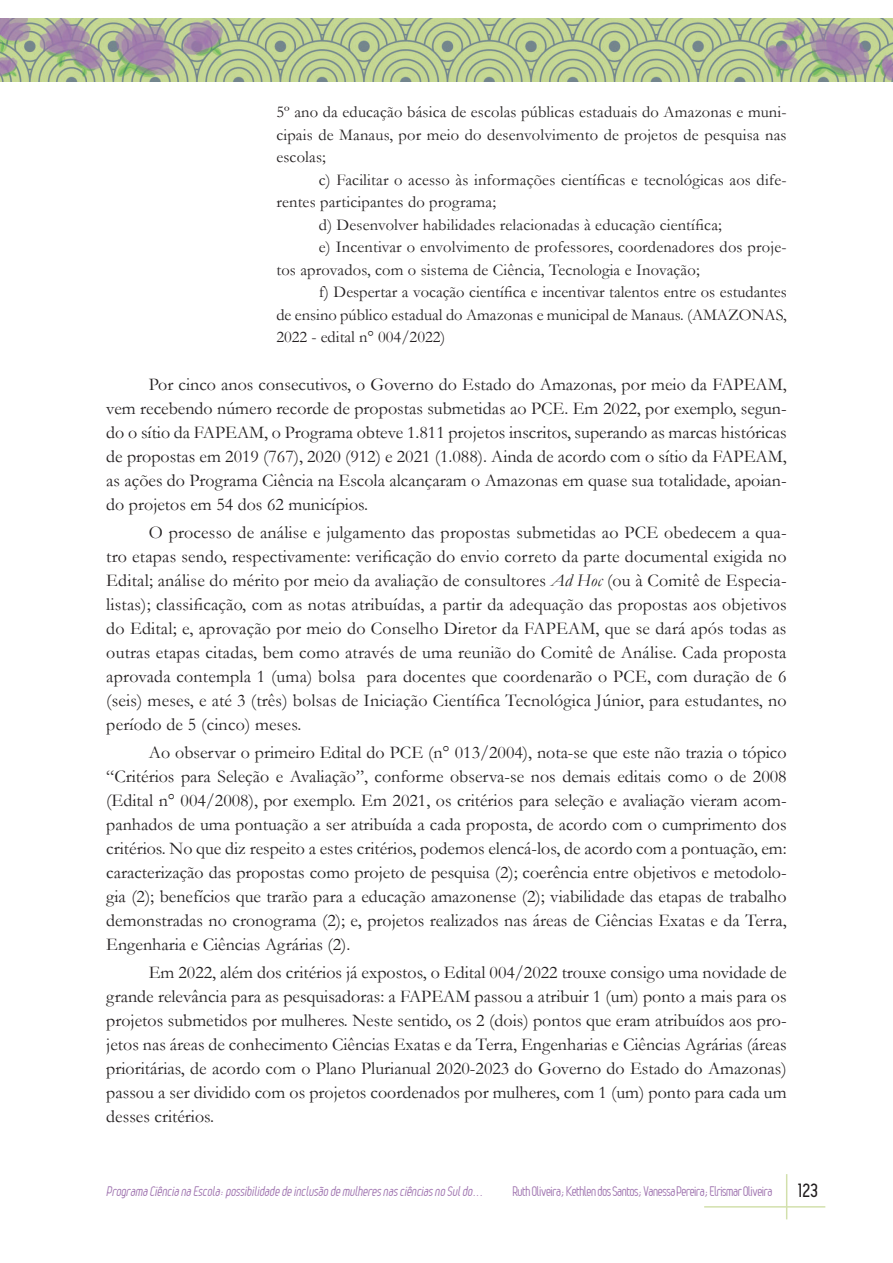
<style>
.page{position:relative;width:893px;height:1263px;background:#fff}
.page>*{position:absolute;margin:0;border:0;box-sizing:border-box;transform-origin:0 0}
.Texto{font:18px/24px "Garamond";color:#231f20;text-align:justify}
.t1{font:700 18px "Leger";color:#231f20}
.Citação{font:16.5px/22.5px "Garamond";letter-spacing:.01em;color:#231f20;text-align:justify}
.t2{font:italic 13.5px "Leger";color:#9f73af}
.t3{font:13.5px "Leger";letter-spacing:-.03em;color:#9f73af}
.s1{font-style:italic}
</style>
<div class="page">
<hr style="left:786px;top:1174px;width:1px;height:45px;background:#d2e0ac">
<hr style="left:704px;top:1206px;width:121px;height:1px;background:#d2e0ac">
<img style="left:0;top:18px;width:893px;height:64px">
<p class="Citação" style="left:276px;top:100px;width:512px">5º ano da educação básica de escolas públicas estaduais do Amazonas e muni&shy;cipais de Manaus, por meio do desenvolvimento de projetos de pesquisa nas escolas;</p>
<p class="Citação" style="left:276px;top:168px;width:512px;text-indent:43px">c) Facilitar o acesso às informações científicas e tecnológicas aos dife&shy;rentes participantes do programa;</p>
<p class="Citação" style="left:319px;top:213px;width:404px">d) Desenvolver habilidades relacionadas à educação científica;</p>
<p class="Citação" style="left:276px;top:235px;width:512px;text-indent:43px">e) Incentivar o envolvimento de professores, coordenadores dos proje&shy;tos aprovados, com o sistema de Ciência, Tecnologia e Inovação;</p>
<p class="Citação" style="left:276px;top:280px;width:512px;text-indent:43px">f) Despertar a vocação científica e incentivar talentos entre os estudantes de ensino público estadual do Amazonas e municipal de Manaus. (AMAZONAS, 2022 - edital n° 004/2022)</p>
<p class="Texto" style="left:106px;top:371px;width:682px;text-indent:43px">Por cinco anos consecutivos, o Governo do Estado do Amazonas, por meio da FAPEAM, vem recebendo número recorde de propostas submetidas ao PCE. Em 2022, por exemplo, segun&shy;do o sítio da FAPEAM, o Programa obteve 1.811 projetos inscritos, superando as marcas históricas de propostas em 2019 (767), 2020 (912) e 2021 (1.088). Ainda de acordo com o sítio da FAPEAM, as ações do Programa Ciência na Escola alcançaram o Amazonas em quase sua totalidade, apoian&shy;do projetos em 54 dos 62 municípios.</p>
<p class="Texto" style="left:106px;top:520px;width:682px;text-indent:43px">O processo de análise e julgamento das propostas submetidas ao PCE obedecem a qua&shy;tro etapas sendo, respectivamente: verificação do envio correto da parte documental exigida no Edital; análise do mérito por meio da avaliação de consultores <span class="s1">Ad Hoc</span> (ou à Comitê de Especia&shy;listas); classificação, com as notas atribuídas, a partir da adequação das propostas aos objetivos do Edital; e, aprovação por meio do Conselho Diretor da FAPEAM, que se dará após todas as outras etapas citadas, bem como através de uma reunião do Comitê de Análise. Cada proposta aprovada contempla 1 (uma) bolsa para docentes que coordenarão o PCE, com duração de 6 (seis) meses, e até 3 (três) bolsas de Iniciação Científica Tecnológica Júnior, para estudantes, no período de 5 (cinco) meses.</p>
<p class="Texto" style="left:106px;top:740px;width:682px;text-indent:43px">Ao observar o primeiro Edital do PCE (n° 013/2004), nota-se que este não trazia o tópico “Critérios para Seleção e Avaliação”, conforme observa-se nos demais editais como o de 2008 (Edital n° 004/2008), por exemplo. Em 2021, os critérios para seleção e avaliação vieram acom&shy;panhados de uma pontuação a ser atribuída a cada proposta, de acordo com o cumprimento dos critérios. No que diz respeito a estes critérios, podemos elencá-los, de acordo com a pontuação, em: caracterização das propostas como projeto de pesquisa (2); coerência entre objetivos e metodolo&shy;gia (2); benefícios que trarão para a educação amazonense (2); viabilidade das etapas de trabalho demonstradas no cronograma (2); e, projetos realizados nas áreas de Ciências Exatas e da Terra, Engenharia e Ciências Agrárias (2).</p>
<p class="Texto" style="left:106px;top:960px;width:682px;text-indent:43px">Em 2022, além dos critérios já expostos, o Edital 004/2022 trouxe consigo uma novidade de grande relevância para as pesquisadoras: a FAPEAM passou a atribuir 1 (um) ponto a mais para os projetos submetidos por mulheres. Neste sentido, os 2 (dois) pontos que eram atribuídos aos pro&shy;jetos nas áreas de conhecimento Ciências Exatas e da Terra, Engenharias e Ciências Agrárias (áreas prioritárias, de acordo com o Plano Plurianual 2020-2023 do Governo do Estado do Amazonas) passou a ser dividido com os projetos coordenados por mulheres, com 1 (um) ponto para cada um desses critérios.</p>
<p class="t2" style="left:106px;top:1183px;width:381px">ProgramaCiêncianaEscola:possibilidadedeinclusão demulheresnasciênciasno Suldo...</p>
<p class="t3" style="left:513px;top:1183px;width:261px">Ruth Oliveira; Kethlen dos Santos; Vanessa Pereira; Elrismar Oliveira</p>
<p class="t1" style="left:798px;top:1180px;width:21px">123</p>
</div>
